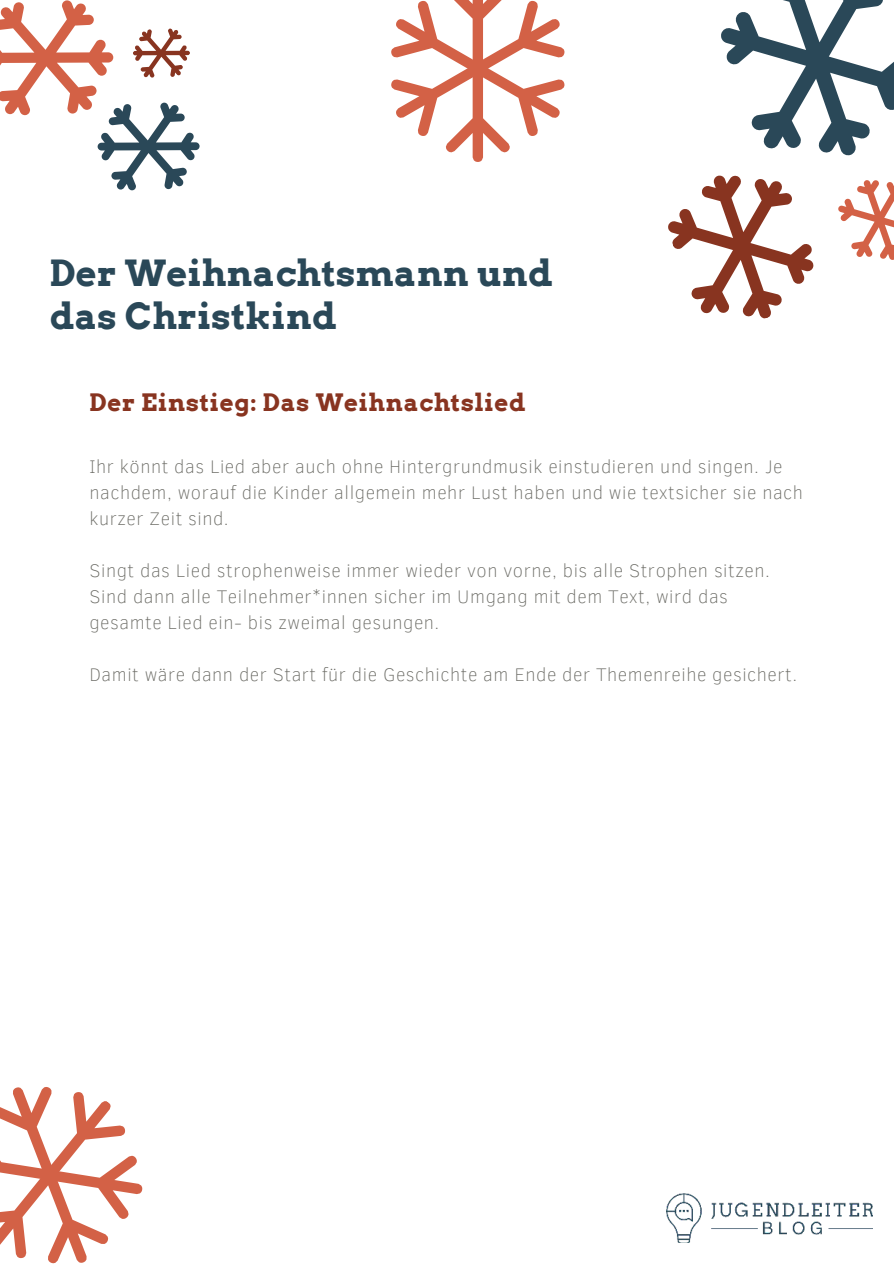
<style>
.page{position:relative;width:894px;height:1264px;background:#fff}
.page>*{position:absolute;margin:0;border:0;box-sizing:border-box;transform-origin:0 0}
.t1{font:700 36px/42.8px "Arvo";letter-spacing:.01em;color:#2a4858}
.t2{font:700 24px "Arvo";letter-spacing:.03em;color:#883420}
.t3{font:100 18.75px/26px "Clear Sans";letter-spacing:.03em;color:#696963}
</style>
<div class="page">
<svg style="left:0;top:0;width:199px;height:190px"></svg>
<svg style="left:721px;top:0;width:172px;height:156px"></svg>
<svg style="left:668px;top:175px;width:145px;height:144px"></svg>
<svg style="left:838px;top:180px;width:55px;height:80px"></svg>
<svg style="left:391px;top:0;width:174px;height:162px"></svg>
<svg style="left:0;top:1087px;width:143px;height:176px"></svg>
<img style="left:666px;top:1193px;width:205px;height:49px">
<h1 class="t1" style="left:50px;top:252px;width:504px">Der Weihnachtsmann und das Christkind</h1>
<p class="t2" style="left:89px;top:387px;width:437px">Der Einstieg: Das Weihnachtslied</p>
<p class="t3" style="left:89px;top:454px;width:715px">Ihr könnt das Lied aber auch ohne Hintergrundmusik einstudieren und singen. Je nachdem, worauf die Kinder allgemein mehr Lust haben und wie textsicher sie nach kurzer Zeit sind.</p>
<p class="t3" style="left:89px;top:557px;width:681px">Singt das Lied strophenweise immer wieder von vorne, bis alle Strophen sitzen.<br>Sind dann alle Teilnehmer*innen sicher im Umgang mit dem Text, wird das gesamte Lied ein- bis zweimal gesungen.</p>
<p class="t3" style="left:89px;top:661px;width:709px">Damit wäre dann der Start für die Geschichte am Ende der Themenreihe gesichert.</p>
</div>
